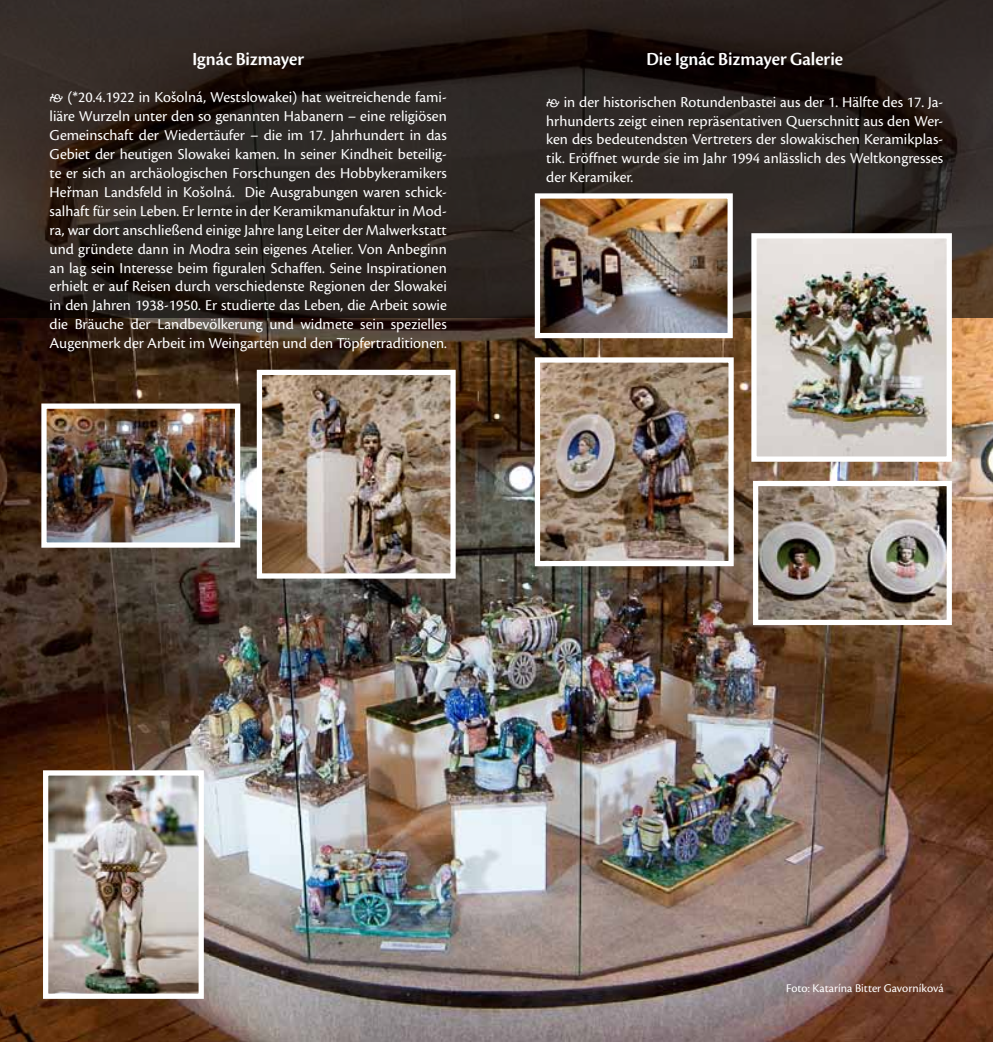
<style>
.page{position:relative;width:993px;height:1042px;background:#fff}
.page>*{position:absolute;margin:0;border:0;box-sizing:border-box;transform-origin:0 0}
.t1{font:19.25px "Cronos Pro Semibold Disp";color:#fff}
.t2{font:15.75px/18.9px "Cronos Pro";color:#fff;text-align:justify}
.t3{font:12.25px "Cronos Pro";color:#fff}
</style>
<div class="page">
<img style="left:0;top:317px;width:992px;height:725px">
<svg style="left:0;top:0;width:992px;height:317px;fill:#2d2724"></svg>
<img style="left:757px;top:239px;width:188px;height:217px">
<div style="left:751px;top:233px;width:200px;height:229px;border:5px solid #fff"></div>
<img style="left:49px;top:776px;width:149px;height:217px">
<div style="left:43px;top:770px;width:161px;height:229px;border:5px solid #fff"></div>
<img style="left:47px;top:409px;width:187px;height:133px">
<div style="left:41px;top:403px;width:199px;height:145px;border:5px solid #fff"></div>
<img style="left:263px;top:376px;width:186px;height:196px">
<div style="left:257px;top:370px;width:198px;height:208px;border:5px solid #fff"></div>
<img style="left:540px;top:363px;width:187px;height:197px">
<div style="left:534px;top:357px;width:199px;height:209px;border:5px solid #fff"></div>
<img style="left:758px;top:487px;width:187px;height:132px">
<div style="left:752px;top:481px;width:199px;height:144px;border:5px solid #fff"></div>
<img style="left:540px;top:199px;width:186px;height:133px">
<div style="left:534px;top:193px;width:198px;height:145px;border:5px solid #fff"></div>
<p class="t1" style="left:192px;top:48px;width:113px">Ignác Bizmayer</p>
<p class="t2" style="left:50px;top:88px;width:398px">• (*20.4.1922 in Košolná, Westslowakei) hat weitreichende fami&shy;liäre Wurzeln unter den so genannten Habanern – eine religiösen Gemeinschaft der Wiedertäufer – die im 17. Jahrhundert in das Gebiet der heutigen Slowakei kamen. In seiner Kindheit beteilig&shy;te er sich an archäologischen Forschungen des Hobbykeramikers Heřman Landsfeld in Košolná. Die Ausgrabungen waren schick&shy;salhaft für sein Leben. Er lernte in der Keramikmanufaktur in Mod&shy;ra, war dort anschließend einige Jahre lang Leiter der Malwerkstatt und gründete dann in Modra sein eigenes Atelier. Von Anbeginn an lag sein Interesse beim figuralen Schaffen. Seine Inspirationen erhielt er auf Reisen durch verschiedenste Regionen der Slowakei in den Jahren 1938-1950. Er studierte das Leben, die Arbeit sowie die Bräuche der Landbevölkerung und widmete sein spezielles Augenmerk der Arbeit im Weingarten und den Töpfertraditionen.</p>
<p class="t1" style="left:646px;top:48px;width:198px">Die Ignác Bizmayer Galerie</p>
<p class="t2" style="left:546px;top:92px;width:398px">• in der historischen Rotundenbastei aus der 1. Hälfte des 17. Ja&shy;hrhunderts zeigt einen repräsentativen Querschnitt aus den Wer&shy;ken des bedeutendsten Vertreters der slowakischen Keramikplas&shy;tik. Eröffnet wurde sie im Jahr 1994 anlässlich des Weltkongresses der Keramiker.</p>
<p class="t3" style="left:785px;top:981px;width:159px">Foto: Katarína Bitter Gavorníková</p>
</div>
